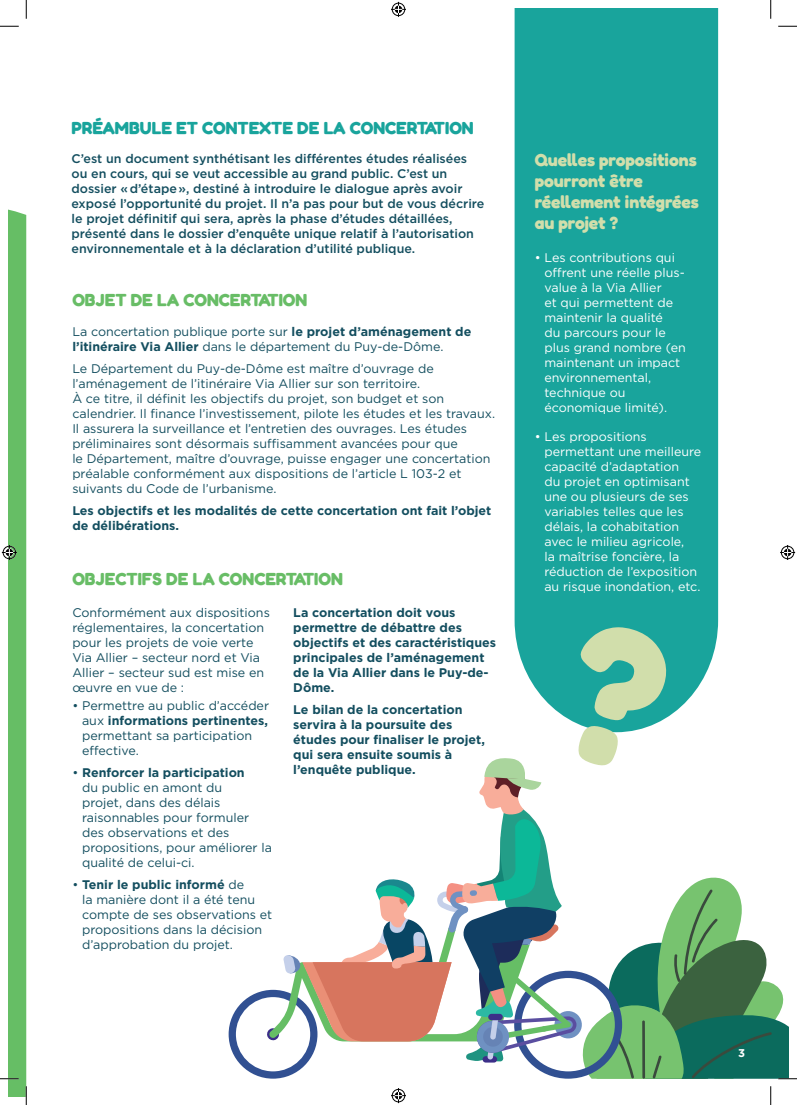
<style>
.page{position:relative;width:797px;height:1105px;background:#fff}
.page>*{position:absolute;margin:0;border:0;box-sizing:border-box;transform-origin:0 0}
.t1{font:700 17.5px/21px "Fredoka";color:#d1deab}
.t2{font:700 17.5px "Fredoka";color:#68bd66}
.t3{font:700 17.5px "Fredoka";color:#19a49c}
.t4{font:12.5px/15px "Gotham";color:#134e5f}
.t5{font:12.5px/15px "Gotham";color:#fff}
.t6{font:500 12.5px/15px "Gotham";color:#134e5f}
.t7{font:700 12.5px/15px "Gotham";color:#134e5f}
.t8{font:700 11.25px "Gotham";color:#fff}
.s1{font-weight:700}
</style>
<div class="page">
<div style="left:514px;top:9px;width:204px;height:608px;background:#19a49c"></div>
<svg style="left:0;top:26px;width:19px;height:1px"></svg>
<svg style="left:778px;top:26px;width:19px;height:1px"></svg>
<svg style="left:26px;top:0;width:1px;height:19px"></svg>
<svg style="left:770px;top:0;width:1px;height:19px"></svg>
<svg style="left:770px;top:1086px;width:1px;height:19px"></svg>
<svg style="left:391px;top:2px;width:15px;height:15px"></svg>
<svg style="left:391px;top:1088px;width:15px;height:15px"></svg>
<svg style="left:0;top:209px;width:27px;height:896px"></svg>
<svg style="left:780px;top:545px;width:15px;height:15px"></svg>
<svg style="left:229px;top:617px;width:568px;height:462px"></svg>
<h1 class="t3" style="left:71px;top:117px;width:404px">PRÉAMBULE ET CONTEXTE DE LA CONCERTATION</h1>
<p class="t6" style="left:71px;top:151px;width:414px">C’est un document synthétisant les différentes études réalisées ou en cours, qui se veut accessible au grand public. C’est un dossier « d’étape », destiné à introduire le dialogue après avoir exposé l’opportunité du projet. Il n’a pas pour but de vous décrire le projet définitif qui sera, après la phase d’études détaillées, présenté dans le dossier d’enquête unique relatif à l’autorisation environnementale et à la déclaration d’utilité publique.</p>
<h1 class="t2" style="left:72px;top:290px;width:236px">OBJET DE LA CONCERTATION</h1>
<p class="t4" style="left:72px;top:323px;width:400px">La concertation publique porte sur <span class="s1">le projet d’aménagement de l’itinéraire Via Allier</span> dans le département du Puy-de-Dôme.</p>
<p class="t4" style="left:72px;top:360px;width:424px">Le Département du Puy-de-Dôme est maître d’ouvrage de l’aménagement de l’itinéraire Via Allier sur son territoire.<br>À ce titre, il définit les objectifs du projet, son budget et son calendrier. Il finance l’investissement, pilote les études et les travaux.<br>Il assurera la surveillance et l’entretien des ouvrages. Les études préliminaires sont désormais suffisamment avancées pour que<br>le Département, maître d’ouvrage, puisse engager une concertation préalable conformément aux dispositions de l’article L 103-2 et suivants du Code de l’urbanisme.</p>
<p class="t7" style="left:72px;top:503px;width:420px">Les objectifs et les modalités de cette concertation ont fait l’objet de délibérations.</p>
<h1 class="t2" style="left:72px;top:569px;width:272px">OBJECTIFS DE LA CONCERTATION</h1>
<p class="t4" style="left:72px;top:604px;width:199px">Conformément aux dispositions réglementaires, la concertation pour les projets de voie verte<br>Via Allier – secteur nord et Via<br>Allier – secteur sud est mise en œuvre en vue de :</p>
<p class="t4" style="left:82px;top:698px;width:188px;text-indent:-10px">• Permettre au public d’accéder aux <span class="s1">informations pertinentes, </span>permettant sa participation effective.</p>
<p class="t4" style="left:82px;top:765px;width:191px;text-indent:-10px">• <span class="s1">Renforcer la participation<br></span>du public en amont du<br>projet, dans des délais raisonnables pour formuler des observations et des propositions, pour améliorer la qualité de celui-ci.</p>
<p class="t4" style="left:82px;top:877px;width:192px;text-indent:-10px">• <span class="s1">Tenir le public informé</span> de<br>la manière dont il a été tenu compte de ses observations et propositions dans la décision d’approbation du projet.</p>
<p class="t7" style="left:293px;top:604px;width:204px">La concertation doit vous permettre de débattre des objectifs et des caractéristiques principales de l’aménagement de la Via Allier dans le Puy-de-<br>Dôme.</p>
<p class="t7" style="left:293px;top:702px;width:193px">Le bilan de la concertation servira à la poursuite des études pour finaliser le projet, qui sera ensuite soumis à l’enquête publique.</p>
<h1 class="t1" style="left:534px;top:149px;width:166px">Quelles propositions pourront être réellement intégrées au projet ?</h1>
<p class="t5" style="left:544px;top:250px;width:143px;text-indent:-10px">• Les contributions qui offrent une réelle plus&shy;value à la Via Allier<br>et qui permettent de maintenir la qualité<br>du parcours pour le plus grand nombre (en maintenant un impact environnemental, technique ou économique limité).</p>
<p class="t5" style="left:544px;top:429px;width:158px;text-indent:-10px">• Les propositions permettant une meilleure capacité d’adaptation<br>du projet en optimisant une ou plusieurs de ses variables telles que les délais, la cohabitation avec le milieu agricole,<br>la maîtrise foncière, la réduction de l’exposition</p>
<p class="t5" style="left:544px;top:579px;width:158px">au risque inondation, etc.</p>
<p class="t8" style="left:738px;top:1045px;width:8px">3</p>
</div>
